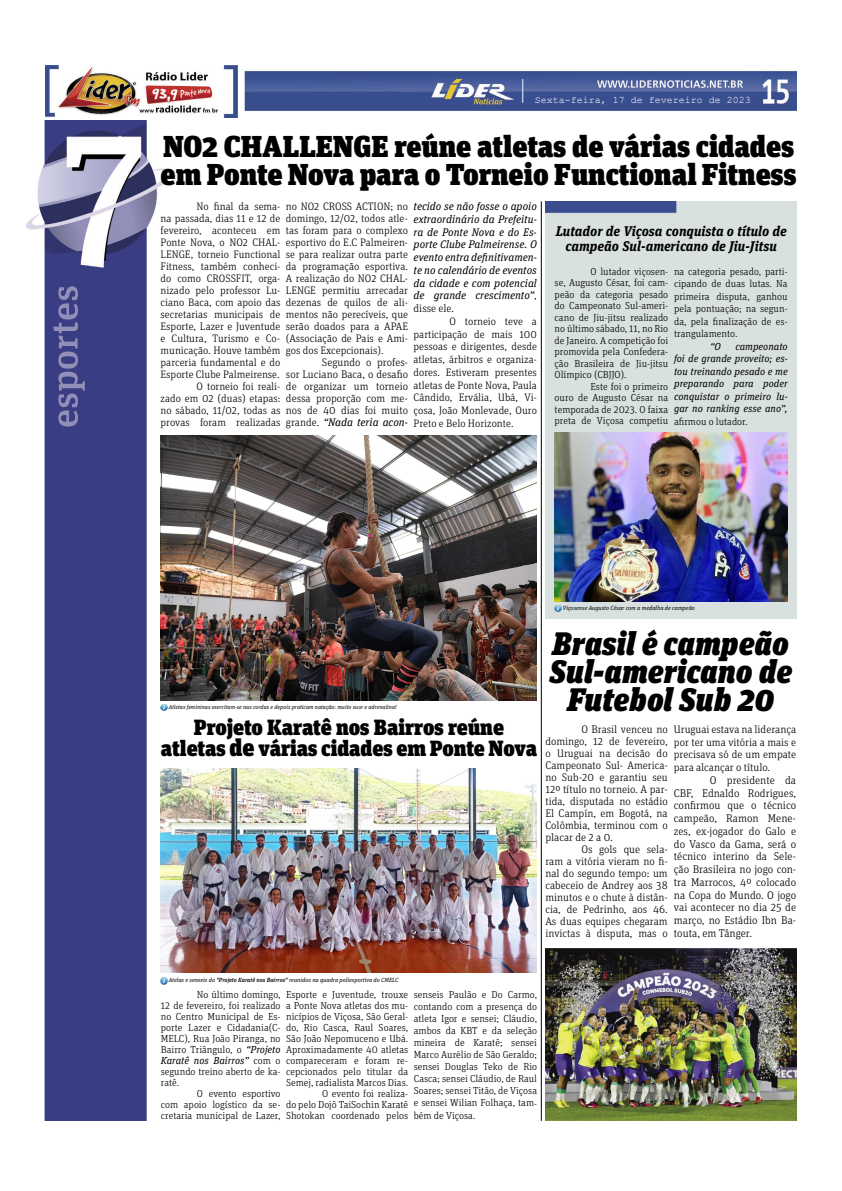
<style>
.page{position:relative;width:842px;height:1191px;background:#fff}
.page>*{position:absolute;margin:0;border:0;box-sizing:border-box;transform-origin:0 0}
.t1{font:italic 900 32.5px/28px "Unit Slab Pro";color:#000;text-align:center}
.t2{font:900 30.2px/28px "Unit Slab Pro";color:#000}
.t3{font:900 22px/21px "Unit Slab Pro";color:#000;text-align:center}
.t4{font:italic 700 14px/15px "Unit Slab Pro";color:#000;text-align:center}
.t5{font:300 11.2px/12.8px "Unit Slab Pro";color:#000;text-align:justify}
.t6{font:300 11px/12px "Unit Slab Pro";color:#000;text-align:justify}
.t7{font:italic 11px/12.7px "Unit Slab Pro";color:#000;text-align:justify}
.t8{font:300 10.8px/12px "Unit Slab Pro";color:#000;text-align:justify}
.t9{font:300 10.2px/11px "Unit Slab Pro";color:#000;text-align:justify}
.t10{font:italic 10.2px/12.5px "Unit Slab Pro";color:#000;text-align:justify}
.t11{font:10px "Courier New";color:#fff}
.t12{font:italic 6px "Unit Slab Pro";color:#000}
.t13{font:italic 5.8px "Unit Slab Pro";color:#000}
.s1{font-weight:300;font-style:normal}
.s2{font-weight:400;font-style:italic}
.s3{font-size:24px}
.s4{font-weight:500}
</style>
<div class="page">
<img style="left:27px;top:120px;width:146px;height:1000px">
<img style="left:45px;top:66px;width:752px;height:52px">
<hr style="left:541px;top:201px;width:1px;height:919px;background:#000">
<svg style="left:161px;top:704px;width:7px;height:7px"></svg>
<svg style="left:161px;top:977px;width:7px;height:7px"></svg>
<img style="left:161px;top:435px;width:376px;height:266px">
<img style="left:161px;top:768px;width:376px;height:204px">
<div style="left:546px;top:201px;width:251px;height:418px;background:#d8e1df"></div>
<svg style="left:555px;top:605px;width:6px;height:7px"></svg>
<img style="left:555px;top:432px;width:233px;height:169px">
<img style="left:545px;top:949px;width:251px;height:171px">
<p class="t11" style="left:535px;top:94px;width:217px">Sexta-feira, 17 de fevereiro de 2023</p>
<h2 class="t2" style="left:161px;top:131px;width:637px">NO2 CHALLENGE reúne atletas de várias cidades em Ponte Nova para o Torneio Functional Fitness</h2>
<p class="t7" style="left:414px;top:200px;width:125px">tecido se não fosse o apoio extraordinário da Prefeitu&shy;ra de Ponte Nova e do Es&shy;porte Clube Palmeirense. O evento entra definitivamen&shy;te no calendário de eventos da cidade e com potencial de grande crescimento”<span class="s1">, disse ele.</span></p>
<p class="t8" style="left:414px;top:314px;width:125px;line-height:12.8px;text-indent:36px">O torneio teve a participação de mais 100 pessoas e dirigentes, desde atletas, árbitros e organiza&shy;dores. Estiveram presentes atletas de Ponte Nova, Paula Cândido, Ervália, Ubá, Vi&shy;çosa, João Monlevade, Ouro Preto e Belo Horizonte.</p>
<p class="t8" style="left:161px;top:200px;width:121px;text-align:right">No final da sema-<br>na passada, dias 11 e 12 de fevereiro, aconteceu em<br>Ponte Nova, o NO2 CHAL-<br>LENGE, torneio Functional<br>Fitness, também conheci&shy;do como CROSSFIT, orga&shy;nizado pelo professor Lu&shy;ciano Baca, com apoio das secretarias municipais de<br>Esporte, Lazer e Juventude e Cultura, Turismo e Co&shy;municação. Houve também parceria fundamental e do<br>Esporte Clube Palmeirense.<br>O torneio foi reali-<br>zado em 02 (duas) etapas: no sábado, 11/02, todas as provas foram realizadas</p>
<p class="t8" style="left:286px;top:200px;width:124px">no NO2 CROSS ACTION; no domingo, 12/02, todos atle&shy;tas foram para o complexo esportivo do E.C Palmeiren&shy;se para realizar outra parte da programação esportiva.<br>A realização do NO2 CHAL-LENGE permitiu arrecadar dezenas de quilos de ali&shy;mentos não perecíveis, que serão doados para a APAE (Associação de Pais e Ami&shy;gos dos Excepcionais).</p>
<p class="t6" style="left:286px;top:356px;width:124px;text-indent:36px">Segundo o profes&shy;sor Luciano Baca, o desafio de organizar um torneio dessa proporção com me&shy;nos de 40 dias foi muito grande. <span class="s2">“Nada teria acon-</span></p>
<h3 class="t4" style="left:556px;top:223px;width:232px">Lutador de Viçosa conquista o título de campeão Sul-americano de Jiu-Jitsu</h3>
<p class="t9" style="left:674px;top:264px;width:115px;line-height:12.5px">na categoria pesado, parti&shy;cipando de duas lutas. Na primeira disputa, ganhou pela pontuação; na segun&shy;da, pela finalização de es&shy;trangulamento.</p>
<p class="t10" style="left:710px;top:339px;width:12px">“O</p>
<p class="t9" style="left:555px;top:265px;width:115px;line-height:11.5px;text-indent:36px">O lutador viçosen&shy;se, Augusto César, foi cam&shy;peão da categoria pesado do Campeonato Sul-ameri&shy;cano de Jiu-jitsu realizado no último sábado, 11, no Rio de Janeiro. A competição foi promovida pela Confedera&shy;ção Brasileira de Jiu-jitsu Olímpico (CBJJO).</p>
<p class="t9" style="left:555px;top:380px;width:115px;line-height:11.5px;text-indent:36px">Este foi o primeiro ouro de Augusto César na temporada de 2023. O faixa preta de Viçosa competiu</p>
<p class="t10" style="left:674px;top:339px;width:115px;text-indent:61px">campeonato foi de grande proveito; es&shy;tou treinando pesado e me preparando para poder conquistar o primeiro lu&shy;gar no ranking esse ano”,</p>
<p class="t9" style="left:674px;top:415px;width:75px">afirmou o lutador.</p>
<p class="t13" style="left:169px;top:703px;width:230px">Atletas femininas exercitam-se nas cordas e depois praticam natação: muito suor e adrenalina!</p>
<h3 class="t3" style="left:161px;top:715px;width:378px">Projeto Karatê nos Bairros reúne atletas <span class="s3">de</span> várias cidades em Ponte Nova</h3>
<p class="t12" style="left:563px;top:604px;width:134px">Viçosense Augusto César com a medalha de campeão</p>
<h1 class="t1" style="left:549px;top:627px;width:244px">Brasil é campeão<br>Sul-americano de<br>Futebol Sub 20</h1>
<p class="t6" style="left:545px;top:722px;width:124px;text-indent:36px">O Brasil venceu no domingo, 12 de fevereiro, o Uruguai na decisão do Campeonato Sul- America&shy;no Sub-20 e garantiu seu 12º título no torneio. A par&shy;tida, disputada no estádio El Campín, em Bogotá, na Colômbia, terminou com o placar de 2 a 0.</p>
<p class="t6" style="left:545px;top:842px;width:124px;text-indent:36px">Os gols que sela&shy;ram a vitória vieram no fi&shy;nal do segundo tempo: um cabeceio de Andrey aos 38 minutos e o chute à distân&shy;cia, de Pedrinho, aos 46.<br>As duas equipes chegaram invictas à disputa, mas o</p>
<p class="t6" style="left:674px;top:722px;width:124px;line-height:12.7px">Uruguai estava na liderança por ter uma vitória a mais e precisava só de um empate para alcançar o título.</p>
<p class="t5" style="left:674px;top:773px;width:124px;text-indent:36px">O presidente da CBF, Ednaldo Rodrigues, confirmou que o técnico campeão, Ramon Mene&shy;zes, ex-jogador do Galo e do Vasco da Gama, será o técnico interino da Sele&shy;ção Brasileira no jogo con&shy;tra Marrocos, 4º colocado na Copa do Mundo. O jogo vai acontecer no dia 25 de março, no Estádio Ibn Ba&shy;touta, em Tânger.</p>
<p class="t12" style="left:169px;top:976px;width:231px">Atelas e senseis do <span class="s4">"Projeto Karatê nos Bairros"</span> reunidos na quadra poliesportiva do CMELC</p>
<p class="t9" style="left:161px;top:988px;width:121px;text-indent:36px">No último domingo, 12 de fevereiro, foi realizado no Centro Municipal de Es&shy;porte Lazer e Cidadania(C-MELC), Rua João Piranga, no Bairro Triângulo, o <span class="s2">“Projeto Karatê nos Bairros”</span> com o segundo treino aberto de ka&shy;ratê.</p>
<p class="t9" style="left:161px;top:1087px;width:121px;text-indent:36px">O evento esportivo com apoio logístico da se&shy;cretaria municipal de Lazer,</p>
<p class="t9" style="left:286px;top:988px;width:124px;text-align:right">Esporte e Juventude, trouxe a Ponte Nova atletas dos mu&shy;nicípios de Viçosa, São Geral&shy;do, Rio Casca, Raul Soares,<br>São João Nepomuceno e Ubá.<br>Aproximadamente 40 atletas compareceram e foram re&shy;cepcionados pelo titular da<br>Semej, radialista Marcos Dias.<br>O evento foi realiza-<br>do pelo Dojô TaiSochin Karatê<br>Shotokan coordenado pelos</p>
<p class="t9" style="left:414px;top:988px;width:125px;line-height:12px">senseis Paulão e Do Carmo, contando com a presença do atleta Igor e sensei; Cláudio, ambos da KBT e da seleção mineira de Karatê; sensei Marco Aurélio de São Geraldo; sensei Douglas Teko de Rio Casca; sensei Cláudio, de Raul Soares; sensei Titão, de Viçosa e sensei Wilian Folhaça, tam&shy;bém de Viçosa.</p>
</div>
